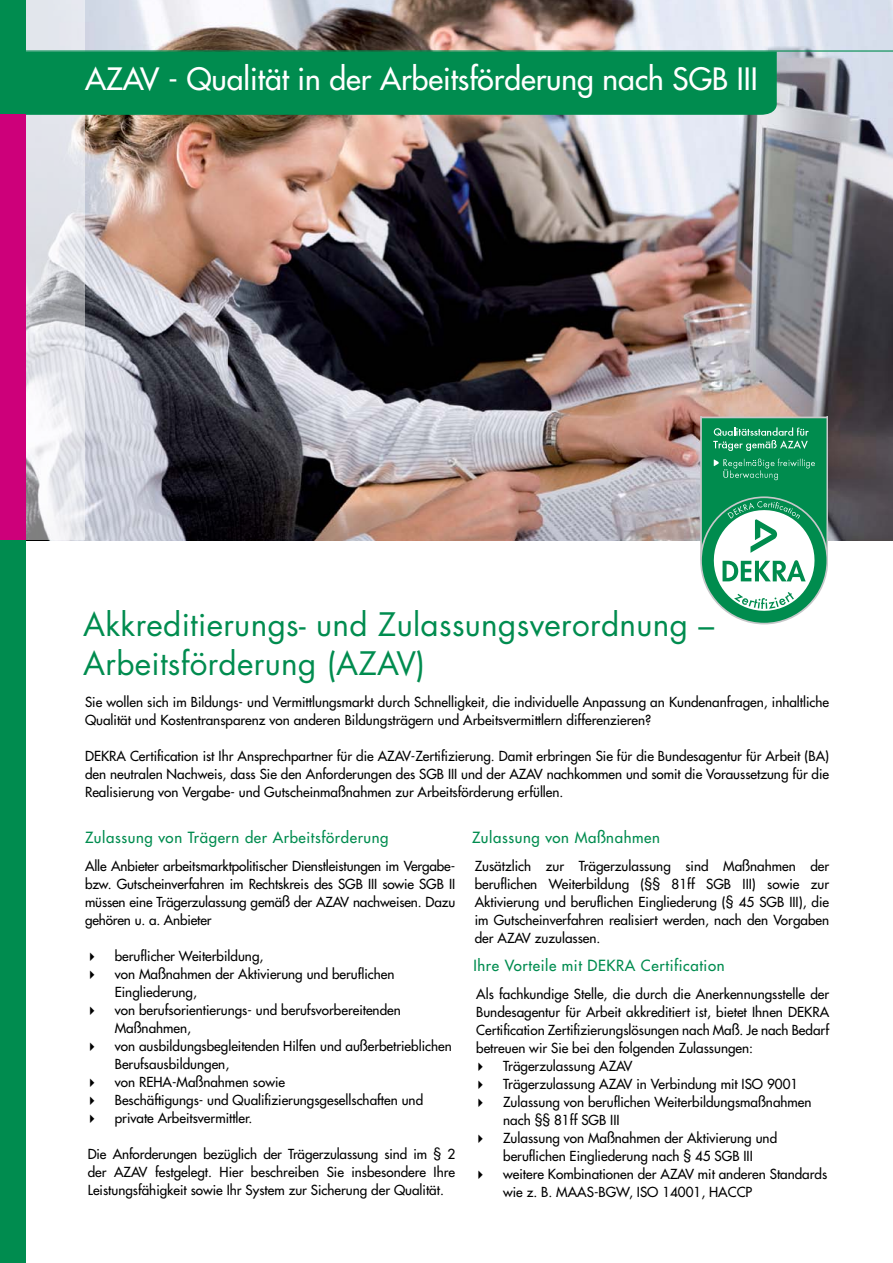
<style>
.page{position:relative;width:893px;height:1263px;background:#fff}
.page>*{position:absolute;margin:0;border:0;box-sizing:border-box;transform-origin:0 0}
.t1{font:31.5px/39px "Futura Std";letter-spacing:.01em;color:#008c4f}
.t2{font:500 30px "Futura Std";color:#fff}
.t3{font:500 15px "Futura Std";letter-spacing:.04em;color:#008c4f}
.t4{font:500 13.5px/18px "Futura Std";color:#000;text-align:justify}
</style>
<div class="page">
<img style="left:85px;top:0;width:808px;height:540px">
<svg style="left:26px;top:0;width:59px;height:540px;fill:#e2e5eb"></svg>
<div style="left:26px;top:52px;width:751px;height:63px;background:#008c4f"></div>
<hr style="left:0;top:50px;width:893px;height:2px;background:#008c4f">
<div style="left:0;top:539px;width:26px;height:724px;background:#008c4f"></div>
<div style="left:0;top:0;width:26px;height:115px;background:#008c4f"></div>
<div style="left:0;top:115px;width:26px;height:425px;background:#cd007a"></div>
<svg style="left:701px;top:497px;width:126px;height:127px"></svg>
<svg style="left:700px;top:417px;width:128px;height:194px"></svg>
<h2 class="t2" style="left:85px;top:60px;width:674px">AZAV - Qualität in der Arbeitsförderung nach SGB III</h2>
<h1 class="t1" style="left:83px;top:605px;width:633px">Akkreditierungs- und Zulassungsverordnung –<br>Arbeitsförderung (AZAV)</h1>
<p class="t4" style="left:85px;top:693px;width:746px">Sie wollen sich im Bildungs- und Vermittlungsmarkt durch Schnelligkeit, die individuelle Anpassung an Kundenanfragen, inhaltliche<br>Qualität und Kostentransparenz von anderen Bildungsträgern und Arbeitsvermittlern differenzieren?</p>
<p class="t4" style="left:85px;top:747px;width:746px">DEKRA Certification ist Ihr Ansprechpartner für die AZAV-Zertifizierung. Damit erbringen Sie für die Bundesagentur für Arbeit (BA) den neutralen Nachweis, dass Sie den Anforderungen des SGB III und der AZAV nachkommen und somit die Voraussetzung für die Realisierung von Vergabe- und Gutscheinmaßnahmen zur Arbeitsförderung erfüllen.</p>
<p class="t3" style="left:85px;top:828px;width:305px">Zulassung von Trägern der Arbeitsförderung</p>
<p class="t3" style="left:472px;top:828px;width:189px">Zulassung von Maßnahmen</p>
<p class="t4" style="left:85px;top:857px;width:372px">Alle Anbieter arbeitsmarktpolitischer Dienstleistungen im Vergabe&shy;bzw. Gutscheinverfahren im Rechtskreis des SGB III sowie SGB II müssen eine Trägerzulassung gemäß der AZAV nachweisen. Dazu gehören u. a. Anbieter</p>
<p class="t4" style="left:115px;top:947px;width:338px;text-align:left">beruflicher Weiterbildung,<br>von Maßnahmen der Aktivierung und beruflichen Eingliederung,<br>von berufsorientierungs- und berufsvorbereitenden Maßnahmen,<br>von ausbildungsbegleitenden Hilfen und außerbetrieblichen Berufsausbildungen,<br>von REHA-Maßnahmen sowie<br>Beschäftigungs- und Qualifizierungsgesellschaften und private Arbeitsvermittler.</p>
<p class="t4" style="left:88px;top:1145px;width:369px">Die Anforderungen bezüglich der Trägerzulassung sind im § 2 der AZAV festgelegt. Hier beschreiben Sie insbesondere Ihre Leistungsfähigkeit sowie Ihr System zur Sicherung der Qualität.</p>
<p class="t4" style="left:475px;top:857px;width:356px">Zusätzlich zur Trägerzulassung sind Maßnahmen der beruflichen Weiterbildung (§§ 81ff SGB III) sowie zur Aktivierung und beruflichen Eingliederung (§ 45 SGB III), die im Gutscheinverfahren realisiert werden, nach den Vorgaben der AZAV zuzulassen.</p>
<p class="t3" style="left:473px;top:956px;width:253px">Ihre Vorteile mit DEKRA Certification</p>
<p class="t4" style="left:476px;top:985px;width:354px">Als fachkundige Stelle, die durch die Anerkennungsstelle der</p>
<p class="t4" style="left:476px;top:1003px;width:354px">Bundesagentur für Arbeit akkreditiert ist, bietet Ihnen DEKRA</p>
<p class="t4" style="left:476px;top:1021px;width:355px">Certification Zertifizierungslösungen nach Maß. Je nach Bedarf</p>
<p class="t4" style="left:476px;top:1039px;width:278px">betreuen wir Sie bei den folgenden Zulassungen:</p>
<p class="t4" style="left:503px;top:1057px;width:131px">Trägerzulassung AZAV</p>
<p class="t4" style="left:503px;top:1075px;width:297px">Trägerzulassung AZAV in Verbindung mit ISO 9001</p>
<p class="t4" style="left:503px;top:1093px;width:310px">Zulassung von beruflichen Weiterbildungsmaßnahmen</p>
<p class="t4" style="left:503px;top:1111px;width:118px">nach §§ 81ff SGB III</p>
<p class="t4" style="left:503px;top:1129px;width:275px">Zulassung von Maßnahmen der Aktivierung und</p>
<p class="t4" style="left:503px;top:1147px;width:251px">beruflichen Eingliederung nach § 45 SGB III</p>
<p class="t4" style="left:503px;top:1165px;width:326px">weitere Kombinationen der AZAV mit anderen Standards</p>
<p class="t4" style="left:503px;top:1183px;width:251px">wie z. B. MAAS-BGW, ISO 14001, HACCP</p>
</div>
